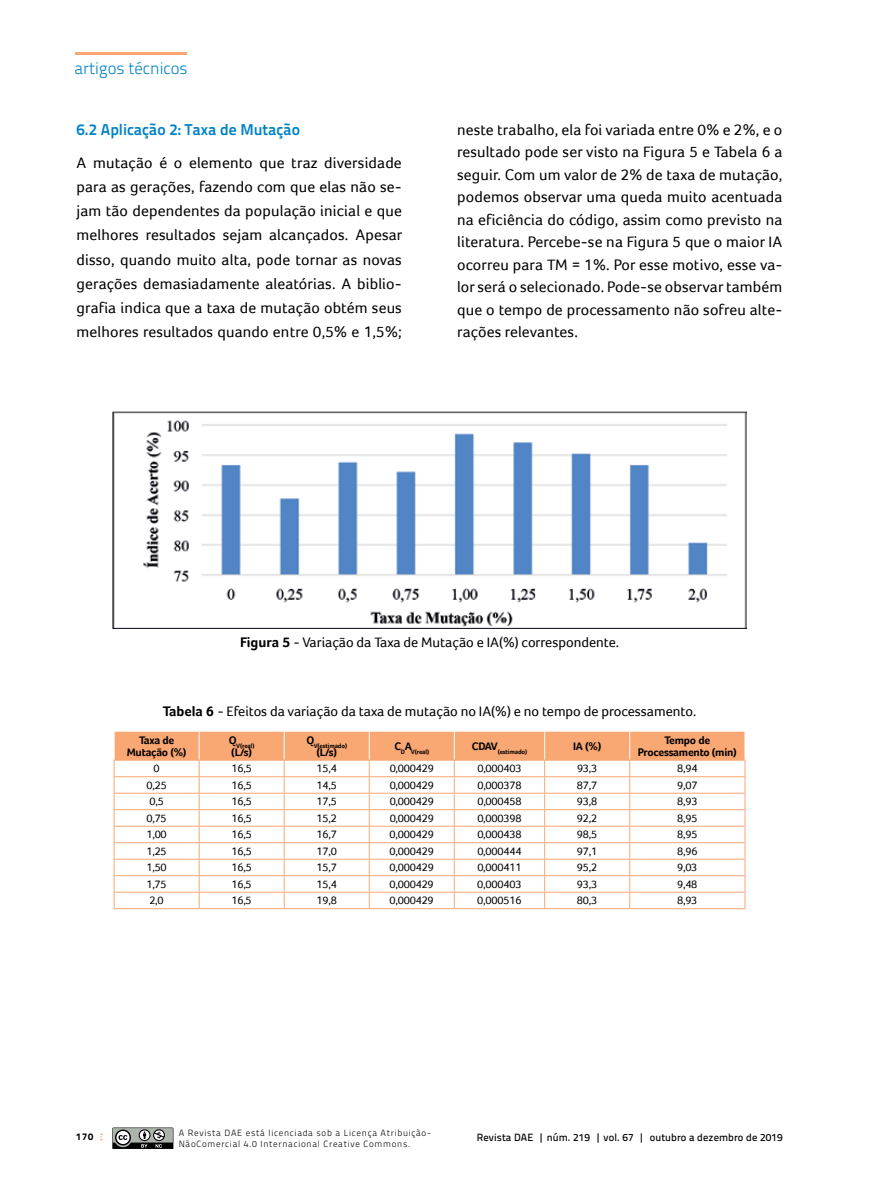
<style>
.page{position:relative;width:893px;height:1191px;background:#fff}
.page>*{position:absolute;margin:0;border:0;box-sizing:border-box;transform-origin:0 0}
.t1{font:300 16.65px "Titillium Text 22 L";color:#0083c6}
.t2{font:15.75px/22.5px "Foco";letter-spacing:.01em;color:#000;text-align:justify}
.t3{font:700 15.75px "Titillium Text 22 L";color:#0083c6}
.t4{font:14.25px "Foco";color:#000}
.t5{font:11.25px "Foco";letter-spacing:-.02em;color:#000}
.t6{font:700 11.25px/12px "Foco";letter-spacing:-.02em;color:#000;text-align:center}
.t7{font:500 10.5px "Titillium Text 22 L";letter-spacing:.01em;color:#000}
.t8{font:800 9.75px "Titillium Text 22 L";color:#000}
.t9{font:300 9px/10.5px "Titillium Text 22 L";letter-spacing:.08em;color:#000}
.t10{font:700 6.6px "Foco";letter-spacing:-.02em;color:#000}
.s1{font-weight:700}
</style>
<div class="page">
<img style="left:113px;top:411px;width:633px;height:217px">
<hr style="left:114px;top:908px;width:85px;height:1px;background:#f9a773">
<hr style="left:199px;top:908px;width:85px;height:1px;background:#f9a773">
<hr style="left:284px;top:908px;width:85px;height:1px;background:#f9a773">
<hr style="left:369px;top:908px;width:85px;height:1px;background:#f9a773">
<hr style="left:454px;top:908px;width:91px;height:1px;background:#f9a773">
<hr style="left:545px;top:908px;width:85px;height:1px;background:#f9a773">
<hr style="left:630px;top:908px;width:115px;height:1px;background:#f9a773">
<svg style="left:114px;top:731px;width:632px;height:177px"></svg>
<hr style="left:75px;top:52px;width:112px;height:3px;background:#f9a773">
<svg style="left:112px;top:1127px;width:61px;height:22px"></svg>
<p class="t1" style="left:75px;top:56px;width:115px">artigos técnicos</p>
<p class="t3" style="left:77px;top:117px;width:225px">6.2 Aplicação 2: Taxa de Mutação</p>
<p class="t2" style="left:77px;top:150px;width:327px;line-height:24.2px">A mutação é o elemento que traz diversidade para as gerações, fazendo com que elas não se&shy;jam tão dependentes da população inicial e que melhores resultados sejam alcançados. Apesar disso, quando muito alta, pode tornar as novas gerações demasiadamente aleatórias. A biblio&shy;grafia indica que a taxa de mutação obtém seus melhores resultados quando entre 0,5% e 1,5%;</p>
<p class="t2" style="left:457px;top:118px;width:327px">neste trabalho, ela foi variada entre 0% e 2%, e o resultado pode ser visto na Figura 5 e Tabela 6 a seguir. Com um valor de 2% de taxa de mutação, podemos observar uma queda muito acentuada na eficiência do código, assim como previsto na literatura. Percebe-se na Figura 5 que o maior IA ocorreu para TM = 1%. Por esse motivo, esse va&shy;lor será o selecionado. Pode-se observar também que o tempo de processamento não sofreu alte&shy;rações relevantes.</p>
<p class="t4" style="left:240px;top:633px;width:380px"><span class="s1">Figura 5</span> - Variação da Taxa de Mutação e IA(%) correspondente.</p>
<p class="t4" style="left:163px;top:703px;width:535px"><span class="s1">Tabela 6</span> - Efeitos da variação da taxa de mutação no IA(%) e no tempo de processamento.</p>
<p class="t6" style="left:127px;top:734px;width:61px">Taxa de<br>Mutação (%)</p>
<p class="t10" style="left:229px;top:741px;width:27px"><sup>Q</sup>V(real)</p>
<p class="t10" style="left:306px;top:741px;width:42px"><sup>Q</sup>V(estimado)</p>
<p class="t6" style="left:316px;top:746px;width:22px">(L/s)</p>
<p class="t10" style="left:394px;top:747px;width:36px"><sup>C</sup>D<sup>A</sup>V(real)</p>
<p class="t10" style="left:472px;top:747px;width:57px"><sup>CDAV</sup>(estimado)</p>
<p class="t6" style="left:573px;top:740px;width:30px">IA (%)</p>
<p class="t6" style="left:638px;top:734px;width:101px">Tempo de<br>Processamento (min)</p>
<p class="t6" style="left:231px;top:746px;width:22px">(L/s)</p>
<p class="t5" style="left:154px;top:762px;width:8px">0</p>
<p class="t5" style="left:231px;top:762px;width:22px">16,5</p>
<p class="t5" style="left:317px;top:762px;width:22px">15,4</p>
<p class="t5" style="left:390px;top:762px;width:46px">0,000429</p>
<p class="t5" style="left:477px;top:762px;width:46px">0,000403</p>
<p class="t5" style="left:577px;top:762px;width:22px">93,3</p>
<p class="t5" style="left:677px;top:762px;width:22px">8,94</p>
<p class="t5" style="left:146px;top:778px;width:22px">0,25</p>
<p class="t5" style="left:231px;top:778px;width:22px">16,5</p>
<p class="t5" style="left:317px;top:778px;width:22px">14,5</p>
<p class="t5" style="left:390px;top:778px;width:46px">0,000429</p>
<p class="t5" style="left:477px;top:778px;width:46px">0,000378</p>
<p class="t5" style="left:577px;top:778px;width:22px">87,7</p>
<p class="t5" style="left:677px;top:778px;width:22px">9,07</p>
<p class="t5" style="left:149px;top:795px;width:16px">0,5</p>
<p class="t5" style="left:231px;top:795px;width:22px">16,5</p>
<p class="t5" style="left:317px;top:795px;width:22px">17,5</p>
<p class="t5" style="left:390px;top:795px;width:46px">0,000429</p>
<p class="t5" style="left:477px;top:795px;width:46px">0,000458</p>
<p class="t5" style="left:577px;top:795px;width:22px">93,8</p>
<p class="t5" style="left:677px;top:795px;width:22px">8,93</p>
<p class="t5" style="left:146px;top:811px;width:22px">0,75</p>
<p class="t5" style="left:231px;top:811px;width:22px">16,5</p>
<p class="t5" style="left:316px;top:811px;width:22px">15,2</p>
<p class="t5" style="left:390px;top:811px;width:46px">0,000429</p>
<p class="t5" style="left:477px;top:811px;width:46px">0,000398</p>
<p class="t5" style="left:577px;top:811px;width:22px">92,2</p>
<p class="t5" style="left:677px;top:811px;width:22px">8,95</p>
<p class="t5" style="left:146px;top:828px;width:22px">1,00</p>
<p class="t5" style="left:231px;top:828px;width:22px">16,5</p>
<p class="t5" style="left:316px;top:828px;width:22px">16,7</p>
<p class="t5" style="left:390px;top:828px;width:46px">0,000429</p>
<p class="t5" style="left:477px;top:828px;width:46px">0,000438</p>
<p class="t5" style="left:577px;top:828px;width:22px">98,5</p>
<p class="t5" style="left:677px;top:828px;width:22px">8,95</p>
<p class="t5" style="left:146px;top:844px;width:22px">1,25</p>
<p class="t5" style="left:231px;top:844px;width:22px">16,5</p>
<p class="t5" style="left:316px;top:844px;width:22px">17,0</p>
<p class="t5" style="left:390px;top:844px;width:46px">0,000429</p>
<p class="t5" style="left:477px;top:844px;width:46px">0,000444</p>
<p class="t5" style="left:577px;top:844px;width:22px">97,1</p>
<p class="t5" style="left:677px;top:844px;width:22px">8,96</p>
<p class="t5" style="left:146px;top:861px;width:22px">1,50</p>
<p class="t5" style="left:231px;top:861px;width:22px">16,5</p>
<p class="t5" style="left:316px;top:861px;width:22px">15,7</p>
<p class="t5" style="left:390px;top:861px;width:46px">0,000429</p>
<p class="t5" style="left:477px;top:861px;width:46px">0,000411</p>
<p class="t5" style="left:577px;top:861px;width:22px">95,2</p>
<p class="t5" style="left:677px;top:861px;width:22px">9,03</p>
<p class="t5" style="left:146px;top:877px;width:22px">1,75</p>
<p class="t5" style="left:231px;top:877px;width:22px">16,5</p>
<p class="t5" style="left:316px;top:877px;width:22px">15,4</p>
<p class="t5" style="left:390px;top:877px;width:46px">0,000429</p>
<p class="t5" style="left:477px;top:877px;width:46px">0,000403</p>
<p class="t5" style="left:577px;top:877px;width:22px">93,3</p>
<p class="t5" style="left:677px;top:877px;width:22px">9,48</p>
<p class="t5" style="left:149px;top:894px;width:16px">2,0</p>
<p class="t5" style="left:231px;top:894px;width:22px">16,5</p>
<p class="t5" style="left:316px;top:894px;width:22px">19,8</p>
<p class="t5" style="left:390px;top:894px;width:46px">0,000429</p>
<p class="t5" style="left:477px;top:894px;width:46px">0,000516</p>
<p class="t5" style="left:577px;top:894px;width:22px">80,3</p>
<p class="t5" style="left:677px;top:894px;width:22px">8,93</p>
<p class="t8" style="left:76px;top:1129px;width:19px">170</p>
<p class="t9" style="left:179px;top:1127px;width:254px">A Revista DAE está licenciada sob a Licença Atribuição-<br>NãoComercial 4.0 Internacional Creative Commons.</p>
<p class="t7" style="left:477px;top:1129px;width:307px">Revista DAE | núm. 219 | vol. 67 | outubro a dezembro de 2019</p>
</div>
